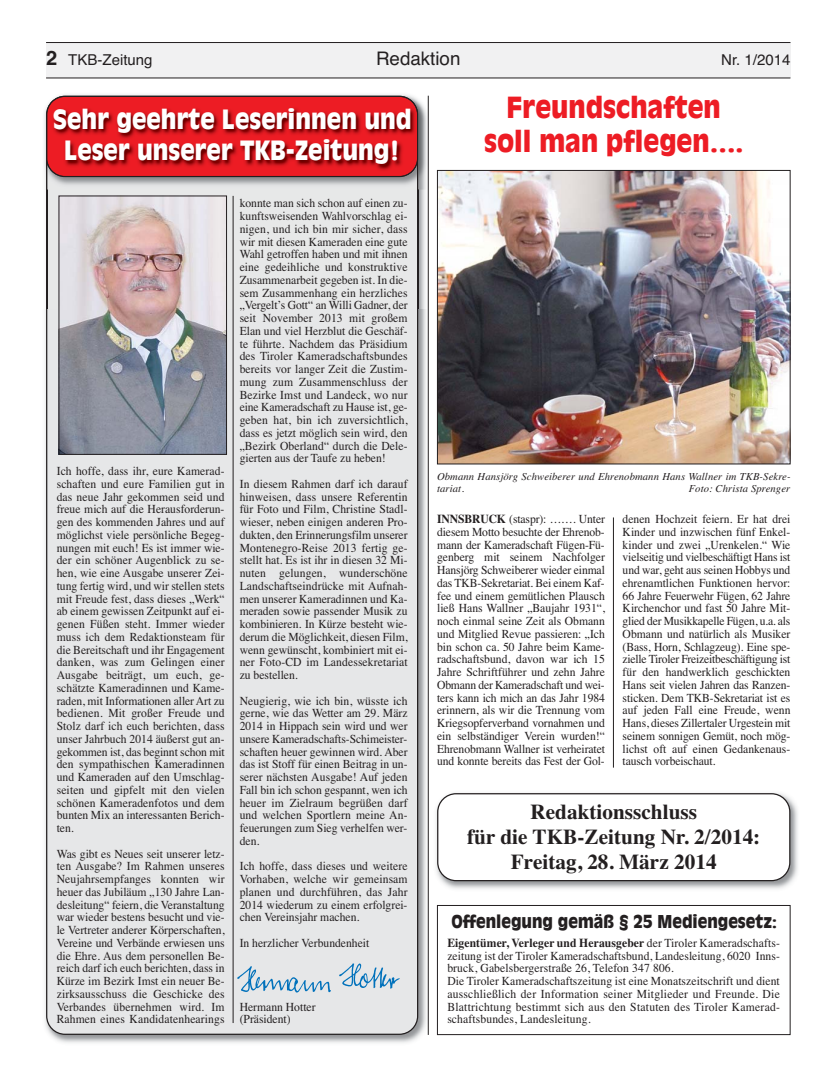
<style>
.page{position:relative;width:833px;height:1081px;background:#fff}
.page>*{position:absolute;margin:0;border:0;box-sizing:border-box;transform-origin:0 0}
.t1{font:900 28.75px/33.8px "Antique Olive";color:#ed1c24;text-align:center;scale:.9 1}
.t2{font:900 26.25px/31.2px "Antique Olive";color:#fff;text-align:center;scale:.9 1}
.t3{font:700 21.25px/25px "Times";color:#231f20;text-align:center}
.t4{font:18.75px "Helvetica";color:#231f20}
.t5{font:900 17.5px "Antique Olive";color:#231f20;scale:.9 1}
.t6{font:15px "Helvetica";color:#231f20}
.t7{font:12.25px/12.8px "Times";letter-spacing:.005em;color:#231f20;text-align:justify;scale:.95 1}
.t8{font:italic 10.62px/11.2px "Times";letter-spacing:.01em;color:#231f20}
.s1{font-weight:700;font-size:20px}
.s2{font-weight:700}
</style>
<div class="page">
<div style="left:46px;top:43px;width:744px;height:35px;background:#f1f1f2"></div>
<hr style="left:46px;top:42px;width:744px;height:1px;background:#231f20">
<hr style="left:46px;top:78px;width:744px;height:1px;background:#231f20">
<img style="left:45px;top:308px;width:383px;height:735px">
<div style="left:46px;top:308px;width:372px;height:727px;background:#e6e7e8"></div>
<img style="left:44px;top:94px;width:385px;height:214px">
<img style="left:46px;top:190px;width:2px;height:118px">
<svg style="left:46px;top:96px;width:372px;height:94px;background:#bdbfc0"></svg>
<img style="left:47px;top:163px;width:370px;height:14px">
<img style="left:47px;top:96px;width:370px;height:67px">
<img style="left:234px;top:956px;width:169px;height:42px">
<img style="left:61px;top:198px;width:164px;height:255px">
<div style="left:59px;top:196px;width:168px;height:259px;border:1px solid #231f20"></div>
<hr style="left:233px;top:196px;width:1px;height:827px;background:#231f20">
<div style="left:437px;top:905px;width:353px;height:130px;border:1px solid #231f20"></div>
<img style="left:436px;top:798px;width:362px;height:91px">
<svg style="left:437px;top:793px;width:353px;height:88px"></svg>
<hr style="left:428px;top:96px;width:1px;height:939px;background:#231f20">
<hr style="left:613px;top:517px;width:1px;height:250px;background:#231f20">
<img style="left:439px;top:172px;width:349px;height:290px">
<div style="left:437px;top:170px;width:353px;height:294px;border:1px solid #231f20"></div>
<p class="t6" style="left:46px;top:55px;width:108px"><span class="s1">2</span> TKB-Zeitung</p>
<h3 class="t4" style="left:376px;top:52px;width:86px">Redaktion</h3>
<p class="t6" style="left:721px;top:55px;width:71px">Nr. 1/2014</p>
<h2 class="t2" style="left:53px;top:105px;width:400px">Sehr geehrte Leserinnen und<br>Leser unserer TKB-Zeitung!</h2>
<h1 class="t1" style="left:484px;top:92px;width:290px">Freundschaften soll man pflegen….</h1>
<p class="t7" style="left:57px;top:466px;width:178px">Ich hoffe, dass ihr, eure Kamerad&shy;schaften und eure Familien gut in das neue Jahr gekommen seid und freue mich auf die Herausforderun&shy;gen des kommenden Jahres und auf möglichst viele persönliche Begeg&shy;nungen mit euch! Es ist immer wie&shy;der ein schöner Augenblick zu se&shy;hen, wie eine Ausgabe unserer Zei&shy;tung fertig wird, und wir stellen stets mit Freude fest, dass dieses „Werk“ ab einem gewissen Zeitpunkt auf ei&shy;genen Füßen steht. Immer wieder muss ich dem Redaktionsteam für die Bereitschaft und ihr Engagement danken, was zum Gelingen einer Ausgabe beiträgt, um euch, ge&shy;schätzte Kameradinnen und Kame&shy;raden, mit Informationen aller Art zu bedienen. Mit großer Freude und Stolz darf ich euch berichten, dass unser Jahrbuch 2014 äußerst gut an&shy;gekommen ist, das beginnt schon mit den sympathischen Kameradinnen und Kameraden auf den Umschlag&shy;seiten und gipfelt mit den vielen schönen Kameradenfotos und dem bunten Mix an interessanten Berich&shy;ten.</p>
<p class="t7" style="left:57px;top:848px;width:178px">Was gibt es Neues seit unserer letz&shy;ten Ausgabe? Im Rahmen unseres Neujahrsempfanges konnten wir heuer das Jubiläum „130 Jahre Lan&shy;desleitung“ feiern, die Veranstaltung war wieder bestens besucht und vie&shy;le Vertreter anderer Körperschaften, Vereine und Verbände erwiesen uns die Ehre. Aus dem personellen Be&shy;reich darf ich euch berichten, dass in Kürze im Bezirk Imst ein neuer Be&shy;zirksausschuss die Geschicke des Verbandes übernehmen wird. Im Rahmen eines Kandidatenhearings</p>
<p class="t7" style="left:240px;top:198px;width:178px">konnte man sich schon auf einen zu&shy;kunftsweisenden Wahlvorschlag ei&shy;nigen, und ich bin mir sicher, dass wir mit diesen Kameraden eine gute Wahl getroffen haben und mit ihnen eine gedeihliche und konstruktive Zusammenarbeit gegeben ist. In die&shy;sem Zusammenhang ein herzliches „Vergelt’s Gott“ an Willi Gadner, der seit November 2013 mit großem Elan und viel Herzblut die Geschäf&shy;te führte. Nachdem das Präsidium des Tiroler Kameradschaftsbundes bereits vor langer Zeit die Zustim&shy;mung zum Zusammenschluss der Bezirke Imst und Landeck, wo nur eine Kameradschaft zu Hause ist, ge&shy;geben hat, bin ich zuversichtlich, dass es jetzt möglich sein wird, den „Bezirk Oberland“ durch die Dele&shy;gierten aus der Taufe zu heben!</p>
<p class="t7" style="left:240px;top:478px;width:178px">In diesem Rahmen darf ich darauf hinweisen, dass unsere Referentin für Foto und Film, Christine Stadl&shy;wieser, neben einigen anderen Pro&shy;dukten, den Erinnerungsfilm unserer Montenegro-Reise 2013 fertig ge&shy;stellt hat. Es ist ihr in diesen 32 Mi&shy;nuten gelungen, wunderschöne Landschaftseindrücke mit Aufnah&shy;men unserer Kameradinnen und Ka&shy;meraden sowie passender Musik zu kombinieren. In Kürze besteht wie&shy;derum die Möglichkeit, diesen Film, wenn gewünscht, kombiniert mit ei&shy;ner Foto-CD im Landessekretariat zu bestellen.</p>
<p class="t7" style="left:240px;top:695px;width:178px">Neugierig, wie ich bin, wüsste ich gerne, wie das Wetter am 29. März 2014 in Hippach sein wird und wer unsere Kameradschafts-Schimeister&shy;schaften heuer gewinnen wird. Aber das ist Stoff für einen Beitrag in un&shy;serer nächsten Ausgabe! Auf jeden Fall bin ich schon gespannt, wen ich heuer im Zielraum begrüßen darf und welchen Sportlern meine An&shy;feuerungen zum Sieg verhelfen wer&shy;den.</p>
<p class="t7" style="left:240px;top:861px;width:178px">Ich hoffe, dass dieses und weitere Vorhaben, welche wir gemeinsam planen und durchführen, das Jahr 2014 wiederum zu einem erfolgrei&shy;chen Vereinsjahr machen.</p>
<p class="t7" style="left:240px;top:937px;width:138px">In herzlicher Verbundenheit</p>
<p class="t7" style="left:240px;top:1001px;width:81px">Hermann Hotter (Präsident)</p>
<p class="t8" style="left:437px;top:472px;width:355px">Obmann Hansjörg Schweiberer und Ehrenobmann Hans Wallner im TKB-Sekre&shy;tariat.</p>
<p class="t8" style="left:688px;top:483px;width:103px">Foto: Christa Sprenger</p>
<p class="t7" style="left:437px;top:514px;width:178px"><span class="s2">INNSBRUCK</span> (staspr): ……. Unter diesem Motto besuchte der Ehrenob&shy;mann der Kameradschaft Fügen-Fü&shy;genberg mit seinem Nachfolger Hansjörg Schweiberer wieder einmal das TKB-Sekretariat. Bei einem Kaf&shy;fee und einem gemütlichen Plausch ließ Hans Wallner „Baujahr 1931“, noch einmal seine Zeit als Obmann und Mitglied Revue passieren: „Ich bin schon ca. 50 Jahre beim Kame&shy;radschaftsbund, davon war ich 15<br>Jahre Schriftführer und zehn Jahre Obmann der Kameradschaft und wei&shy;ters kann ich mich an das Jahr 1984 erinnern, als wir die Trennung vom Kriegsopferverband vornahmen und ein selbständiger Verein wurden!“ Ehrenobmann Wallner ist verheiratet und konnte bereits das Fest der Gol-</p>
<p class="t7" style="left:622px;top:514px;width:178px">denen Hochzeit feiern. Er hat drei Kinder und inzwischen fünf Enkel&shy;kinder und zwei „Urenkelen.“ Wie vielseitig und vielbeschäftigt Hans ist und war, geht aus seinen Hobbys und ehrenamtlichen Funktionen hervor:<br>66 Jahre Feuerwehr Fügen, 62 Jahre Kirchenchor und fast 50 Jahre Mit&shy;glied der Musikkapelle Fügen, u.a. als Obmann und natürlich als Musiker (Bass, Horn, Schlagzeug). Eine spe&shy;zielle Tiroler Freizeitbeschäftigung ist für den handwerklich geschickten Hans seit vielen Jahren das Ranzen&shy;sticken. Dem TKB-Sekretariat ist es auf jeden Fall eine Freude, wenn Hans, dieses Zillertaler Urgestein mit seinem sonnigen Gemüt, noch mög&shy;lichst oft auf einen Gedankenaus&shy;tausch vorbeischaut.</p>
<h3 class="t3" style="left:467px;top:801px;width:295px">Redaktionsschluss<br>für die TKB-Zeitung Nr. 2/2014:<br>Freitag, 28. März 2014</h3>
<h3 class="t5" style="left:451px;top:914px;width:363px">Offenlegung gemäß § 25 Mediengesetz:</h3>
<p class="t7" style="left:447px;top:937px;width:352px;text-align:left"><span class="s2">Eigentümer, Verleger und Herausgeber</span> der Tiroler Kameradschafts&shy;zeitung ist der Tiroler Kameradschaftsbund, Landesleitung, 6020 Inns&shy;bruck, Gabelsbergerstraße 26, Telefon 347 806.<br>Die Tiroler Kameradschaftszeitung ist eine Monatszeitschrift und dient ausschließlich der Information seiner Mitglieder und Freunde. Die Blattrichtung bestimmt sich aus den Statuten des Tiroler Kamerad&shy;schaftsbundes, Landesleitung.</p>
</div>
